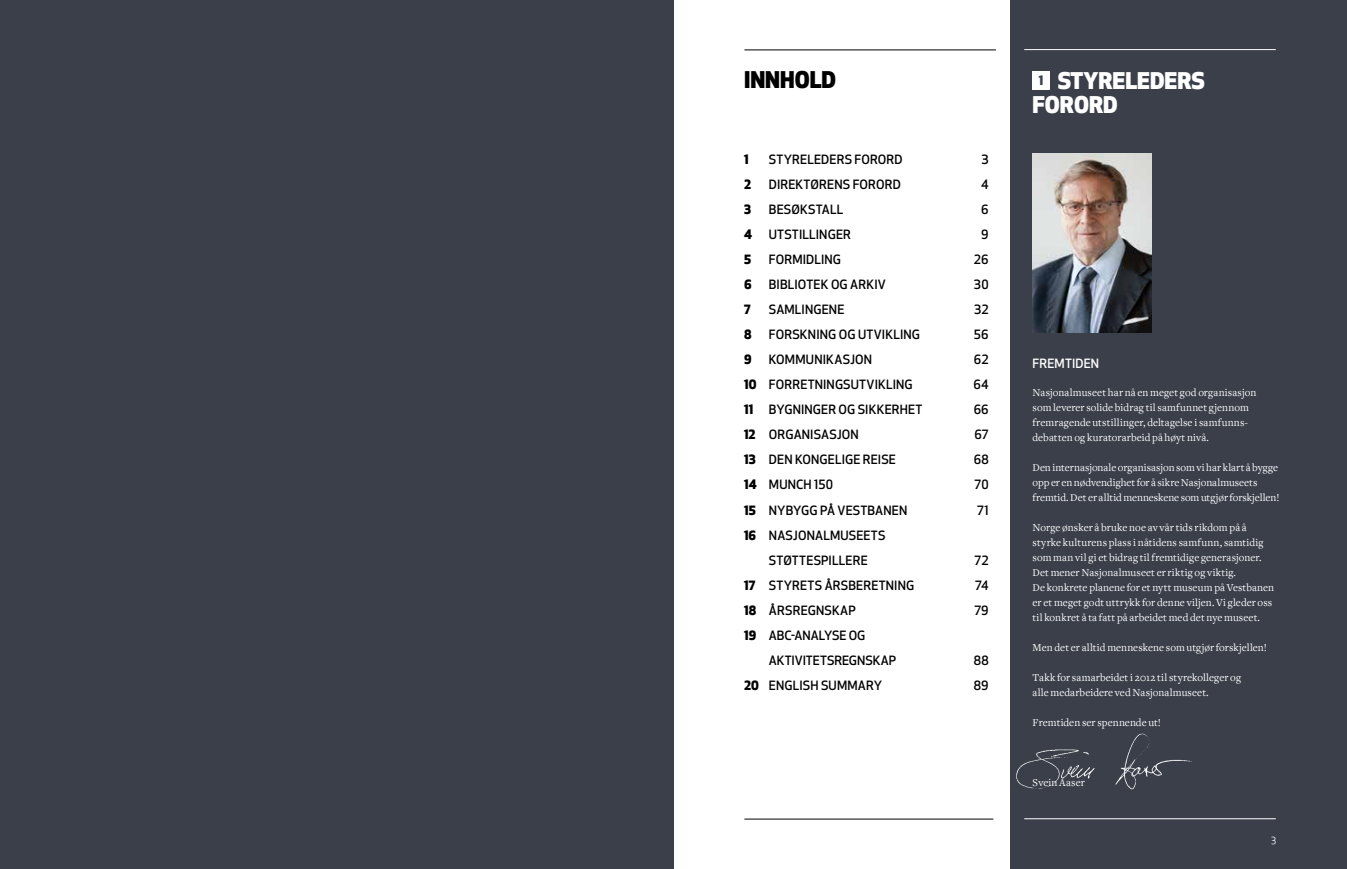
<style>
.page{position:relative;width:1347px;height:869px;background:#fff}
.page>*{position:absolute;margin:0;border:0;box-sizing:border-box;transform-origin:0 0}
.t1{font:800 22.5px/23.8px "Apex New";color:#fff}
.t2{font:800 22.5px "Apex New";color:#000}
.t3{font:500 12.5px/25px "Apex New";letter-spacing:.01em;color:#000}
.t4{font:800 12.5px "Apex New";color:#000}
.t5{font:500 12.5px "Apex New";color:#fff}
.t6{font:11px/15px "Freight Text";letter-spacing:.005em;color:#fff}
.t7{font:10px "Apex New";color:#fff}
.s1{font-weight:800}
</style>
<div class="page">
<hr style="left:744px;top:50px;width:252px;height:1px;background:#000">
<hr style="left:744px;top:818px;width:249px;height:1px;background:#000">
<div style="left:1010px;top:0;width:336px;height:868px;background:#3a3f4a"></div>
<img style="left:1032px;top:153px;width:120px;height:179px">
<div style="left:1032px;top:72px;width:17px;height:18px;background:#fff"></div>
<img style="left:1016px;top:733px;width:176px;height:57px">
<hr style="left:1024px;top:49px;width:251px;height:1px;background:#fff">
<hr style="left:1024px;top:818px;width:251px;height:1px;background:#fff">
<div style="left:0;top:0;width:673px;height:868px;background:#3a3f4a"></div>
<h1 class="t2" style="left:744px;top:64px;width:93px">INNHOLD</h1>
<p class="t4" style="left:744px;top:151px;width:6px">1</p>
<p class="t3" style="left:769px;top:147px;width:135px">STYRELEDERS FORORD</p>
<p class="t3" style="left:981px;top:147px;width:9px">3</p>
<p class="t4" style="left:744px;top:176px;width:9px">2</p>
<p class="t3" style="left:769px;top:172px;width:133px">DIREKTØRENS FORORD</p>
<p class="t3" style="left:981px;top:172px;width:9px">4</p>
<p class="t4" style="left:744px;top:201px;width:9px">3</p>
<p class="t3" style="left:769px;top:197px;width:76px">BESØKSTALL</p>
<p class="t3" style="left:981px;top:197px;width:9px">6</p>
<p class="t4" style="left:744px;top:226px;width:9px">4</p>
<p class="t3" style="left:769px;top:222px;width:84px">UTSTILLINGER</p>
<p class="t3" style="left:981px;top:222px;width:9px">9</p>
<p class="t4" style="left:744px;top:251px;width:9px">5</p>
<p class="t3" style="left:769px;top:247px;width:74px">FORMIDLING</p>
<p class="t3" style="left:974px;top:247px;width:16px">26</p>
<p class="t4" style="left:744px;top:276px;width:9px">6</p>
<p class="t3" style="left:769px;top:272px;width:118px">BIBLIOTEK OG ARKIV</p>
<p class="t3" style="left:974px;top:272px;width:16px">30</p>
<p class="t4" style="left:744px;top:301px;width:8px">7</p>
<p class="t3" style="left:769px;top:297px;width:77px">SAMLINGENE</p>
<p class="t3" style="left:974px;top:297px;width:16px">32</p>
<p class="t4" style="left:744px;top:326px;width:9px">8</p>
<p class="t3" style="left:769px;top:322px;width:153px">FORSKNING OG UTVIKLING</p>
<p class="t3" style="left:974px;top:322px;width:16px">56</p>
<p class="t4" style="left:744px;top:351px;width:9px">9</p>
<p class="t3" style="left:769px;top:347px;width:105px">KOMMUNIKASJON</p>
<p class="t3" style="left:974px;top:347px;width:16px">62</p>
<p class="t3" style="left:744px;top:372px;width:170px"><span class="s1">10</span> FORRETNINGSUTVIKLING</p>
<p class="t3" style="left:973px;top:372px;width:17px">64</p>
<p class="t3" style="left:744px;top:397px;width:180px"><span class="s1">11</span> BYGNINGER OG SIKKERHET</p>
<p class="t3" style="left:973px;top:397px;width:16px">66</p>
<p class="t3" style="left:744px;top:422px;width:116px"><span class="s1">12</span> ORGANISASJON</p>
<p class="t3" style="left:974px;top:422px;width:16px">67</p>
<p class="t3" style="left:744px;top:447px;width:153px"><span class="s1">13</span> DEN KONGELIGE REISE</p>
<p class="t3" style="left:973px;top:447px;width:16px">68</p>
<p class="t3" style="left:744px;top:472px;width:90px"><span class="s1">14</span> MUNCH 150</p>
<p class="t3" style="left:974px;top:472px;width:16px">70</p>
<p class="t3" style="left:744px;top:497px;width:165px"><span class="s1">15</span> NYBYGG PÅ VESTBANEN</p>
<p class="t3" style="left:977px;top:497px;width:13px">71</p>
<p class="t3" style="left:769px;top:522px;width:117px;text-indent:-25px"><span class="s1">16</span> NASJONALMUSEETS<br>STØTTESPILLERE</p>
<p class="t3" style="left:974px;top:547px;width:16px">72</p>
<p class="t3" style="left:744px;top:572px;width:172px"><span class="s1">17</span> STYRETS ÅRSBERETNING</p>
<p class="t3" style="left:975px;top:572px;width:15px">74</p>
<p class="t3" style="left:744px;top:597px;width:113px"><span class="s1">18</span> ÅRSREGNSKAP</p>
<p class="t3" style="left:974px;top:597px;width:16px">79</p>
<p class="t3" style="left:769px;top:622px;width:129px;text-indent:-25px"><span class="s1">19</span> ABC-ANALYSE OG<br>AKTIVITETSREGNSKAP</p>
<p class="t3" style="left:973px;top:647px;width:16px">88</p>
<p class="t3" style="left:744px;top:672px;width:139px"><span class="s1">20</span> ENGLISH SUMMARY</p>
<p class="t3" style="left:974px;top:672px;width:16px">89</p>
<h1 class="t1" style="left:1032px;top:68px;width:173px"><sup>1</sup> STYRELEDERS<br>FORORD</h1>
<p class="t5" style="left:1032px;top:355px;width:9px">FREMTIDEN</p>
<p class="t6" style="left:1032px;top:385px;width:225px">Nasjonalmuseet har nå en meget god organisasjon som leverer solide bidrag til samfunnet gjennom fremragende utstillinger, deltagelse i samfunns&shy;debatten og kuratorarbeid på høyt nivå.</p>
<p class="t6" style="left:1032px;top:460px;width:248px">Den internasjonale organisasjon som vi har klart å bygge opp er en nødvendighet for å sikre Nasjonalmuseets fremtid. Det er alltid menneskene som utgjør forskjellen!</p>
<p class="t6" style="left:1032px;top:520px;width:243px">Norge ønsker å bruke noe av vår tids rikdom på å styrke kulturens plass i nåtidens samfunn, samtidig som man vil gi et bidrag til fremtidige generasjoner.<br>Det mener Nasjonalmuseet er riktig og viktig.<br>De konkrete planene for et nytt museum på Vestbanen er et meget godt uttrykk for denne viljen. Vi gleder oss til konkret å ta fatt på arbeidet med det nye museet.</p>
<p class="t6" style="left:1032px;top:640px;width:236px">Men det er alltid menneskene som utgjør forskjellen!</p>
<p class="t6" style="left:1032px;top:670px;width:210px">Takk for samarbeidet i 2012 til styrekolleger og alle medarbeidere ved Nasjonalmuseet.</p>
<p class="t6" style="left:1032px;top:715px;width:130px">Fremtiden ser spennende ut!</p>
<p class="t6" style="left:1032px;top:775px;width:54px">Svein Aaser</p>
<p class="t7" style="left:1271px;top:832px;width:7px">3</p>
</div>
